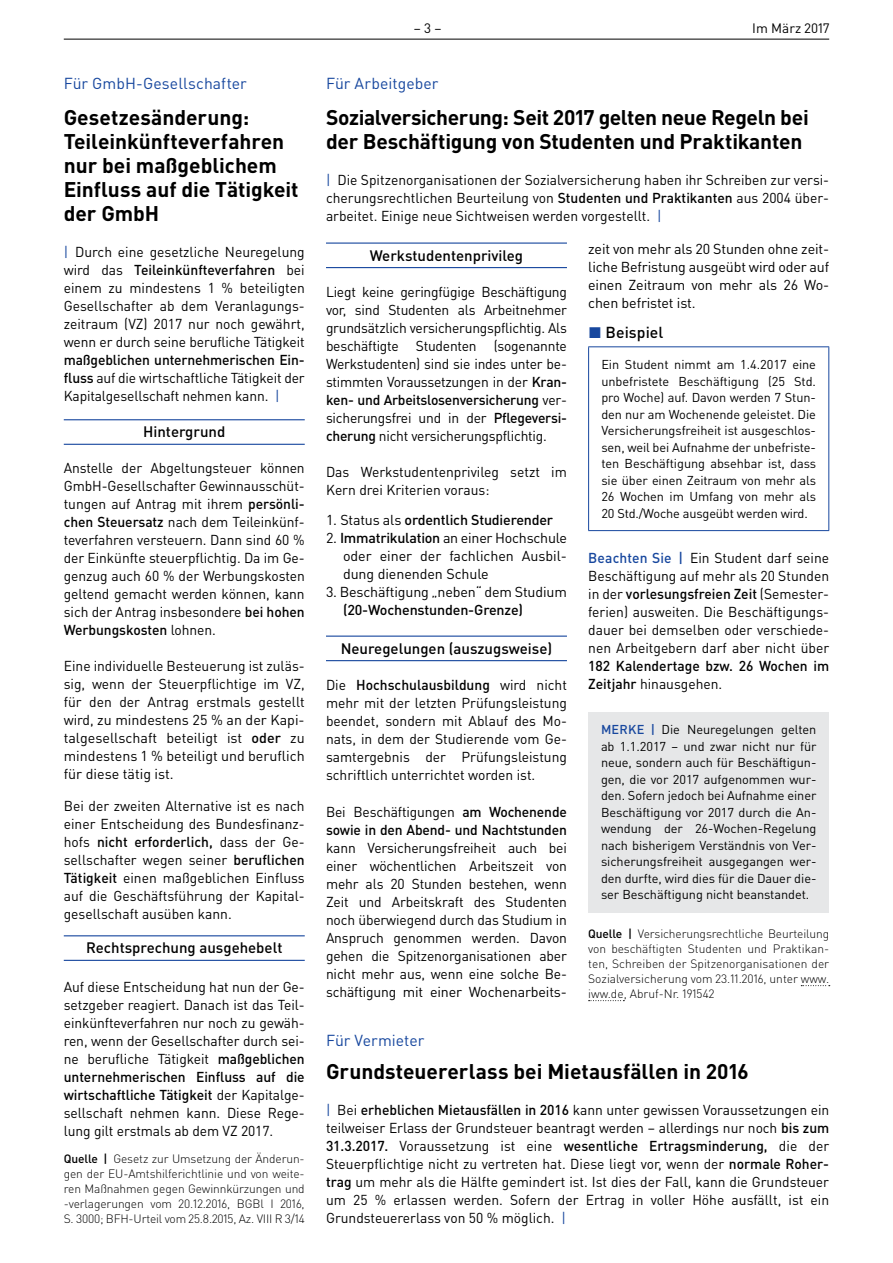
<style>
.page{position:relative;width:893px;height:1263px;background:#fff}
.page>*{position:absolute;margin:0;border:0;box-sizing:border-box;transform-origin:0 0}
.t1{font:700 21px/24px "DIN Pro";letter-spacing:-.005em;color:#000}
.t2{font:15.75px "DIN Pro";color:#17479e}
.t3{font:500 15.75px "DIN Pro";letter-spacing:.005em;color:#000}
.t4{font:500 15px "DIN Pro";color:#000}
.t5{font:14.25px/18px "DIN Pro";letter-spacing:-.005em;color:#000;text-align:justify}
.t6{font:500 14.25px/18px "DIN Pro";letter-spacing:-.01em;color:#000}
.t7{font:13.5px "DIN Pro";color:#000}
.t8{font:12.75px/16.5px "DIN Pro";letter-spacing:-.01em;color:#000;text-align:justify}
.t9{font:300 12px/15px "DIN Pro";letter-spacing:-.01em;color:#000;text-align:justify}
.s1{color:#17479e}
.s2{font-weight:500}
.s3{font-weight:400}
.s4{font-weight:500;color:#17479e}
</style>
<div class="page">
<hr style="left:64px;top:39px;width:765px;height:1px;background:#000">
<hr style="left:64px;top:419px;width:241px;height:1px;background:#17479e">
<hr style="left:64px;top:444px;width:241px;height:1px;background:#17479e">
<hr style="left:64px;top:935px;width:241px;height:1px;background:#17479e">
<hr style="left:64px;top:960px;width:241px;height:1px;background:#17479e">
<hr style="left:326px;top:242px;width:241px;height:2px;background:#17479e">
<hr style="left:326px;top:267px;width:241px;height:1px;background:#17479e">
<hr style="left:326px;top:635px;width:241px;height:2px;background:#17479e">
<hr style="left:326px;top:660px;width:241px;height:1px;background:#17479e">
<svg style="left:801px;top:985px;width:29px;height:1px"></svg>
<svg style="left:589px;top:1000px;width:35px;height:1px"></svg>
<hr style="left:588px;top:346px;width:241px;height:1px;background:#17479e">
<hr style="left:588px;top:347px;width:1px;height:183px;background:#17479e">
<hr style="left:828px;top:347px;width:1px;height:183px;background:#17479e">
<hr style="left:588px;top:530px;width:241px;height:1px;background:#17479e">
<div style="left:588px;top:712px;width:241px;height:200px;background:#e6e7e8"></div>
<p class="t2" style="left:64px;top:73px;width:185px">Für GmbH-Gesellschafter</p>
<h1 class="t1" style="left:64px;top:105px;width:236px">Gesetzesänderung:<br>Teileinkünfteverfahren nur bei maßgeblichem<br>Einfluss auf die Tätigkeit der GmbH</h1>
<p class="t5" style="left:64px;top:243px;width:242px"><span class="s1">|</span> Durch eine gesetzliche Neuregelung wird das <span class="s2">Teileinkünfteverfahren</span> bei einem zu mindestens 1 % beteiligten Gesellschafter ab dem Veranlagungs&shy;zeitraum (VZ) 2017 nur noch gewährt, wenn er durch seine berufliche Tätigkeit</p>
<p class="t5" style="left:64px;top:351px;width:242px"><span class="s2">maßgeblichen unternehmerischen Ein&shy;fluss</span> auf die wirtschaftliche Tätigkeit der Kapitalgesellschaft nehmen kann. <span class="s1">|</span></p>
<p class="t4" style="left:143px;top:422px;width:84px">Hintergrund</p>
<p class="t5" style="left:64px;top:459px;width:242px">Anstelle der Abgeltungsteuer können GmbH-Gesellschafter Gewinnausschüt&shy;tungen auf Antrag mit ihrem <span class="s2">persönli&shy;chen Steuersatz</span> nach dem Teileinkünf&shy;teverfahren versteuern. Dann sind 60 % der Einkünfte steuerpflichtig. Da im Ge&shy;genzug auch 60 % der Werbungskosten geltend gemacht werden können, kann sich der Antrag insbesondere <span class="s2">bei hohen Werbungskosten</span> lohnen.</p>
<p class="t5" style="left:64px;top:657px;width:242px">Eine individuelle Besteuerung ist zuläs&shy;sig, wenn der Steuerpflichtige im VZ, für den der Antrag erstmals gestellt wird, zu mindestens 25 % an der Kapi&shy;talgesellschaft beteiligt ist <span class="s2">oder</span> zu mindestens 1 % beteiligt und beruflich für diese tätig ist.</p>
<p class="t5" style="left:64px;top:796px;width:242px">Bei der zweiten Alternative ist es nach einer Entscheidung des Bundesfinanz&shy;hofs <span class="s2">nicht erforderlich,</span> dass der Ge&shy;sellschafter wegen seiner <span class="s2">beruflichen Tätigkeit</span> einen maßgeblichen Einfluss auf die Geschäftsführung der Kapital&shy;gesellschaft ausüben kann.</p>
<p class="t4" style="left:86px;top:938px;width:198px">Rechtsprechung ausgehebelt</p>
<p class="t5" style="left:64px;top:978px;width:242px;text-align:left">Auf diese Entscheidung hat nun der Ge&shy;setzgeber reagiert. Danach ist das Teil&shy;einkünfteverfahren nur noch zu gewäh&shy;ren, wenn der Gesellschafter durch sei&shy;ne berufliche Tätigkeit <span class="s2">maßgeblichen unternehmerischen Einfluss auf die wirtschaftliche Tätigkeit</span> der Kapitalge&shy;sellschaft nehmen kann. Diese Rege&shy;lung gilt erstmals ab dem VZ 2017.</p>
<p class="t9" style="left:64px;top:1151px;width:242px"><span class="s2">Quelle |</span> Gesetz zur Umsetzung der Änderun&shy;gen der EU-Amtshilferichtlinie und von weite&shy;ren Maßnahmen gegen Gewinnkürzungen und -verlagerungen vom 20.12.2016, BGBl I 2016, S. 3000; BFH-Urteil vom 25.8.2015, Az. VIII R 3/14</p>
<p class="t7" style="left:414px;top:19px;width:29px">– 3 –</p>
<p class="t7" style="left:752px;top:19px;width:79px">Im März 2017</p>
<p class="t2" style="left:326px;top:73px;width:114px">Für Arbeitgeber</p>
<h1 class="t1" style="left:326px;top:105px;width:484px">Sozialversicherung: Seit 2017 gelten neue Regeln bei der Beschäftigung von Studenten und Praktikanten</h1>
<p class="t5" style="left:326px;top:171px;width:505px"><span class="s1">|</span> Die Spitzenorganisationen der Sozialversicherung haben ihr Schreiben zur versi&shy;cherungsrechtlichen Beurteilung von <span class="s2">Studenten und Praktikanten</span> aus 2004 über&shy;arbeitet. Einige neue Sichtweisen werden vorgestellt. <span class="s1">|</span></p>
<p class="t4" style="left:370px;top:245px;width:155px">Werkstudentenprivileg</p>
<p class="t5" style="left:326px;top:282px;width:242px">Liegt keine geringfügige Beschäftigung vor, sind Studenten als Arbeitnehmer grundsätzlich versicherungspflichtig. Als beschäftigte Studenten (sogenannte Werkstudenten) sind sie indes unter be&shy;stimmten Voraussetzungen in der <span class="s2">Kran&shy;ken- und Arbeitslosenversicherung</span> ver&shy;sicherungsfrei und in der <span class="s2">Pflegeversi&shy;cherung</span> nicht versicherungspflichtig.</p>
<p class="t5" style="left:326px;top:462px;width:242px">Das Werkstudentenprivileg setzt im<br>Kern drei Kriterien voraus:</p>
<p class="t6" style="left:326px;top:510px;width:229px"><span class="s3">1. Status als</span> ordentlich Studierender</p>
<p class="t5" style="left:343px;top:528px;width:225px;text-indent:-17px">2. <span class="s2">Immatrikulation</span> an einer Hochschule oder einer der fachlichen Ausbil&shy;dung dienenden Schule</p>
<p class="t5" style="left:326px;top:582px;width:242px">3. Beschäftigung „neben“ dem Studium</p>
<p class="t6" style="left:343px;top:600px;width:182px">(20-Wochenstunden-Grenze)</p>
<p class="t4" style="left:341px;top:638px;width:213px">Neuregelungen (auszugsweise)</p>
<p class="t5" style="left:326px;top:675px;width:242px">Die <span class="s2">Hochschulausbildung</span> wird nicht mehr mit der letzten Prüfungsleistung beendet, sondern mit Ablauf des Mo&shy;nats, in dem der Studierende vom Ge&shy;samtergebnis der Prüfungsleistung schriftlich unterrichtet worden ist.</p>
<p class="t6" style="left:326px;top:802px;width:242px"><span class="s3">Bei Beschäftigungen</span> am Wochenende sowie in den Abend- und Nachtstunden</p>
<p class="t5" style="left:326px;top:838px;width:242px">kann Versicherungsfreiheit auch bei einer wöchentlichen Arbeitszeit von mehr als 20 Stunden bestehen, wenn Zeit und Arbeitskraft des Studenten noch überwiegend durch das Studium in Anspruch genommen werden. Davon gehen die Spitzenorganisationen aber nicht mehr aus, wenn eine solche Be&shy;schäftigung mit einer Wochenarbeits-</p>
<p class="t5" style="left:588px;top:239px;width:242px">zeit von mehr als 20 Stunden ohne zeit&shy;liche Befristung ausgeübt wird oder auf einen Zeitraum von mehr als 26 Wo&shy;chen befristet ist.</p>
<p class="t3" style="left:589px;top:322px;width:76px"><span class="s1">◼</span> Beispiel</p>
<p class="t8" style="left:601px;top:356px;width:216px">Ein Student nimmt am 1.4.2017 eine unbefristete Beschäftigung (25 Std. pro Woche) auf. Davon werden 7 Stun&shy;den nur am Wochenende geleistet. Die Versicherungsfreiheit ist ausgeschlos&shy;sen, weil bei Aufnahme der unbefriste&shy;ten Beschäftigung absehbar ist, dass sie über einen Zeitraum von mehr als 26 Wochen im Umfang von mehr als 20 Std./Woche ausgeübt werden wird.</p>
<p class="t5" style="left:588px;top:549px;width:242px"><span class="s4">Beachten Sie |</span> Ein Student darf seine Beschäftigung auf mehr als 20 Stunden in der <span class="s2">vorlesungsfreien Zeit</span> (Semester&shy;ferien) ausweiten. Die Beschäftigungs&shy;dauer bei demselben oder verschiede&shy;nen Arbeitgebern darf aber nicht über</p>
<p class="t6" style="left:588px;top:657px;width:242px">182 Kalendertage bzw. 26 Wochen im<br>Zeitjahr <span class="s3">hinausgehen.</span></p>
<p class="t8" style="left:601px;top:721px;width:217px"><span class="s4">MERKE |</span> Die Neuregelungen gelten ab 1.1.2017 – und zwar nicht nur für neue, sondern auch für Beschäftigun&shy;gen, die vor 2017 aufgenommen wur&shy;den. Sofern jedoch bei Aufnahme einer Beschäftigung vor 2017 durch die An&shy;wendung der 26-Wochen-Regelung nach bisherigem Verständnis von Ver&shy;sicherungsfreiheit ausgegangen wer&shy;den durfte, wird dies für die Dauer die&shy;ser Beschäftigung nicht beanstandet.</p>
<p class="t9" style="left:588px;top:925px;width:242px"><span class="s2">Quelle |</span> Versicherungsrechtliche Beurteilung von beschäftigten Studenten und Praktikan&shy;ten, Schreiben der Spitzenorganisationen der Sozialversicherung vom 23.11.2016, unter www. iww.de, Abruf-Nr. 191542</p>
<p class="t2" style="left:326px;top:1030px;width:100px">Für Vermieter</p>
<h1 class="t1" style="left:326px;top:1059px;width:424px">Grundsteuererlass bei Mietausfällen in 2016</h1>
<p class="t5" style="left:326px;top:1101px;width:505px"><span class="s1">|</span> Bei <span class="s2">erheblichen Mietausfällen in 2016</span> kann unter gewissen Voraussetzungen ein teilweiser Erlass der Grundsteuer beantragt werden – allerdings nur noch <span class="s2">bis zum 31.3.2017.</span> Voraussetzung ist eine <span class="s2">wesentliche Ertragsminderung,</span> die der Steuerpflichtige nicht zu vertreten hat. Diese liegt vor, wenn der <span class="s2">normale Roher&shy;trag</span> um mehr als die Hälfte gemindert ist. Ist dies der Fall, kann die Grundsteuer um 25 % erlassen werden. Sofern der Ertrag in voller Höhe ausfällt, ist ein Grundsteuererlass von 50 % möglich. <span class="s1">|</span></p>
</div>
